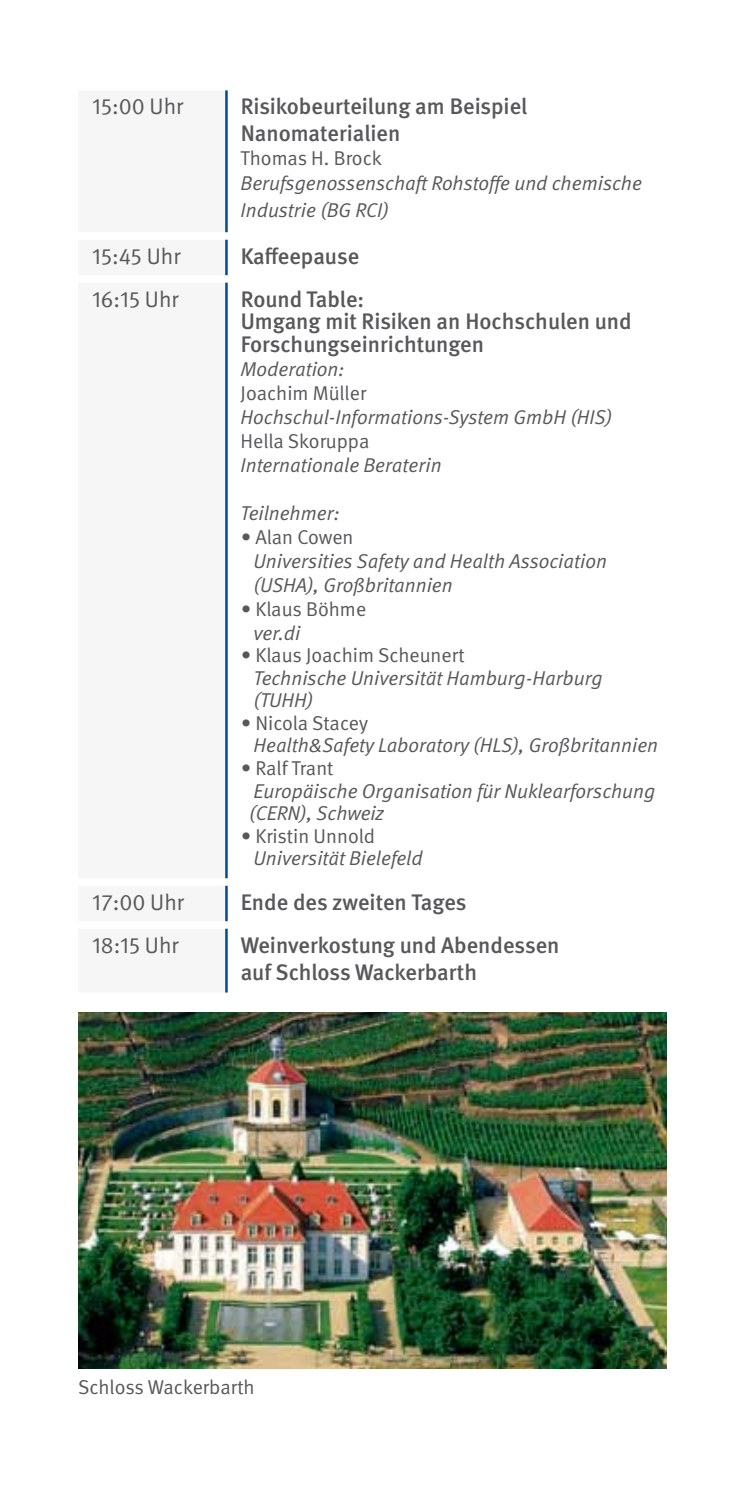
<style>
.page{position:relative;width:745px;height:1489px;background:#fff}
.page>*{position:absolute;margin:0;border:0;box-sizing:border-box;transform-origin:0 0}
.t1{font:500 22.5px/27px "DGUV Meta";color:#58585a}
.t2{font:22.5px "DGUV Meta";color:#58585a}
.t3{font:italic 20px/22.5px "DGUV Meta";color:#58585a}
.t4{font:20px/24px "DGUV Meta";color:#58585a}
.s1{font-style:normal}
.s2{font-style:italic}
</style>
<div class="page">
<hr style="left:225px;top:90px;width:2px;height:142px;background:#004b93">
<hr style="left:225px;top:240px;width:2px;height:35px;background:#004b93">
<hr style="left:225px;top:283px;width:2px;height:595px;background:#004b93">
<hr style="left:225px;top:885px;width:2px;height:36px;background:#004b93">
<hr style="left:225px;top:928px;width:2px;height:64px;background:#004b93">
<img style="left:78px;top:1012px;width:588px;height:356px">
<p class="t2" style="left:92px;top:94px;width:92px">15:00 Uhr</p>
<p class="t1" style="left:240px;top:94px;width:288px">Risikobeurteilung am Beispiel<br>Nanomaterialien</p>
<p class="t4" style="left:240px;top:147px;width:143px">Thomas H. Brock</p>
<p class="t3" style="left:240px;top:169px;width:402px;line-height:27px">Berufsgenossenschaft Rohstoffe und chemische<br>Industrie (BG RCI)</p>
<p class="t2" style="left:92px;top:243px;width:90px">15:45 Uhr</p>
<p class="t1" style="left:240px;top:243px;width:120px">Kaffeepause</p>
<p class="t2" style="left:92px;top:286px;width:88px">16:15 Uhr</p>
<p class="t1" style="left:240px;top:288px;width:392px;line-height:22.5px">Round Table:<br>Umgang mit Risiken an Hochschulen und<br>Forschungseinrichtungen</p>
<p class="t3" style="left:240px;top:358px;width:105px">Moderation:</p>
<p class="t4" style="left:240px;top:381px;width:127px">Joachim Müller</p>
<p class="t3" style="left:240px;top:406px;width:373px">Hochschul-Informations-System GmbH (HIS)</p>
<p class="t4" style="left:240px;top:429px;width:130px">Hella Skoruppa</p>
<p class="t3" style="left:240px;top:454px;width:202px">Internationale Beraterin</p>
<p class="t3" style="left:240px;top:502px;width:100px">Teilnehmer:</p>
<p class="t3" style="left:253px;top:525px;width:354px;line-height:24px;text-indent:-13px">• <span class="s1">Alan Cowen<br></span>Universities Safety and Health Association (USHA), Großbritannien</p>
<p class="t4" style="left:253px;top:597px;width:114px;text-indent:-13px"><span class="s2">•</span> Klaus Böhme <span class="s2">ver.di</span></p>
<p class="t3" style="left:253px;top:644px;width:350px;text-indent:-13px">• <span class="s1">Klaus Joachim Scheunert<br></span>Technische Universität Hamburg-Harburg (TUHH)</p>
<p class="t3" style="left:253px;top:712px;width:406px;text-indent:-13px">• <span class="s1">Nicola Stacey<br></span>Health&amp;Safety Laboratory (HLS), Großbritannien</p>
<p class="t3" style="left:249px;top:757px;width:407px;text-indent:-9px">• <span class="s1">Ralf Trant<br></span>Europäische Organisation für Nuklearforschung (CERN), Schweiz</p>
<p class="t3" style="left:253px;top:824px;width:170px;text-indent:-13px">• <span class="s1">Kristin Unnold<br></span>Universität Bielefeld</p>
<p class="t2" style="left:92px;top:889px;width:93px">17:00 Uhr</p>
<p class="t1" style="left:240px;top:889px;width:227px">Ende des zweiten Tages</p>
<p class="t2" style="left:92px;top:931px;width:88px">18:15 Uhr</p>
<p class="t1" style="left:240px;top:932px;width:320px">Weinverkostung und Abendessen auf Schloss Wackerbarth</p>
<p class="t4" style="left:78px;top:1375px;width:178px">Schloss Wackerbarth</p>
</div>
